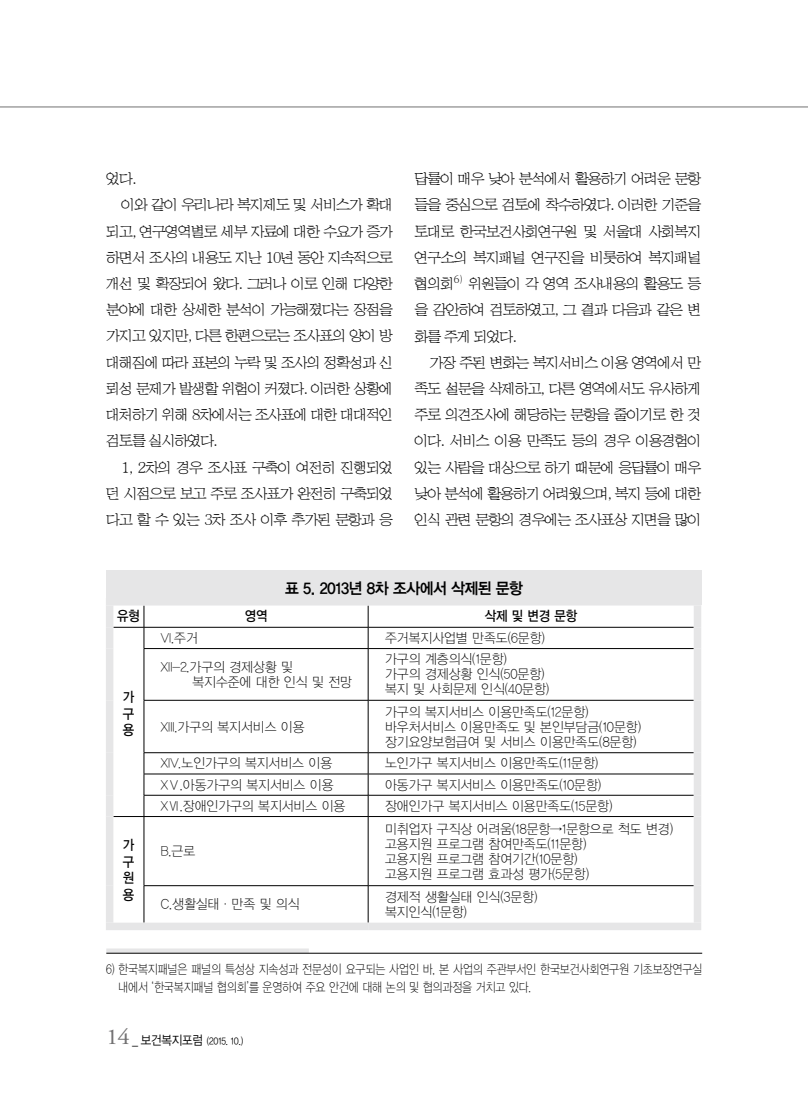
<style>
.page{position:relative;width:808px;height:1106px;background:#fff}
.page>*{position:absolute;margin:0;border:0;box-sizing:border-box;transform-origin:0 0}
.t1{font:15.75px "YDVYGO14";letter-spacing:-.03em;color:#000;scale:.95 1}
.t2{font:15px/26.2px "HY Sin Mun Myeong Jo Pro";letter-spacing:-.08em;color:#000;text-align:justify}
.t3{font:13.8px/16.5px "YDVYGO13";letter-spacing:-.005em;color:#000;text-align:justify;scale:.9 1}
.t4{font:13.5px/15px "YDVYGO11";color:#000;scale:.95 1}
.t5{font:12.75px/18px "YDVYGO11";letter-spacing:-.01em;color:#000;scale:.85 1}
.t6{font:9.75px "YDVYGO12";letter-spacing:-.02em;color:#000;scale:.9 1}
.s1{font-family:"Adobe Garamond Pro";font-size:22.5px;color:#727172}
.s2{font-size:12.75px}
</style>
<div class="page">
<hr style="left:0;top:107px;width:808px;height:1px;background:#727172">
<div style="left:106px;top:948px;width:203px;height:5px;background:#e6e6e7"></div>
<hr style="left:106px;top:953px;width:596px;height:1px;background:#000">
<div style="left:106px;top:570px;width:596px;height:34px;background:#e6e6e7"></div>
<hr style="left:113px;top:627px;width:31px;height:1px;background:#000">
<hr style="left:144px;top:627px;width:224px;height:1px;background:#000">
<svg style="left:144px;top:605px;width:1px;height:43px"></svg>
<hr style="left:368px;top:627px;width:326px;height:1px;background:#000">
<svg style="left:368px;top:605px;width:1px;height:43px"></svg>
<hr style="left:144px;top:648px;width:224px;height:1px;background:#000">
<hr style="left:144px;top:649px;width:1px;height:51px;background:#000">
<hr style="left:368px;top:648px;width:326px;height:1px;background:#000">
<hr style="left:368px;top:649px;width:1px;height:51px;background:#000">
<hr style="left:144px;top:700px;width:224px;height:1px;background:#000">
<hr style="left:144px;top:700px;width:1px;height:52px;background:#000">
<hr style="left:368px;top:700px;width:326px;height:1px;background:#000">
<hr style="left:368px;top:700px;width:1px;height:52px;background:#000">
<hr style="left:144px;top:752px;width:224px;height:1px;background:#000">
<hr style="left:368px;top:752px;width:326px;height:1px;background:#000">
<hr style="left:144px;top:773px;width:224px;height:1px;background:#000">
<hr style="left:368px;top:773px;width:326px;height:1px;background:#000">
<hr style="left:144px;top:795px;width:224px;height:1px;background:#000">
<svg style="left:144px;top:753px;width:1px;height:63px"></svg>
<hr style="left:368px;top:795px;width:326px;height:1px;background:#000">
<svg style="left:368px;top:753px;width:1px;height:63px"></svg>
<hr style="left:113px;top:816px;width:31px;height:1px;background:#000">
<hr style="left:144px;top:816px;width:224px;height:1px;background:#000">
<hr style="left:144px;top:816px;width:1px;height:69px;background:#000">
<hr style="left:368px;top:816px;width:326px;height:1px;background:#000">
<hr style="left:368px;top:816px;width:1px;height:69px;background:#000">
<hr style="left:144px;top:885px;width:224px;height:1px;background:#000">
<hr style="left:144px;top:886px;width:1px;height:36px;background:#000">
<hr style="left:368px;top:885px;width:326px;height:1px;background:#000">
<hr style="left:368px;top:886px;width:1px;height:36px;background:#000">
<div style="left:106px;top:598px;width:38px;height:7px;background:#e6e6e7"></div>
<div style="left:106px;top:605px;width:7px;height:22px;background:#e6e6e7"></div>
<div style="left:144px;top:598px;width:224px;height:7px;background:#e6e6e7"></div>
<div style="left:368px;top:598px;width:333px;height:7px;background:#e6e6e7"></div>
<div style="left:694px;top:605px;width:7px;height:22px;background:#e6e6e7"></div>
<div style="left:106px;top:627px;width:7px;height:21px;background:#e6e6e7"></div>
<div style="left:106px;top:648px;width:7px;height:52px;background:#e6e6e7"></div>
<div style="left:106px;top:700px;width:7px;height:52px;background:#e6e6e7"></div>
<div style="left:106px;top:752px;width:7px;height:22px;background:#e6e6e7"></div>
<div style="left:106px;top:774px;width:7px;height:21px;background:#e6e6e7"></div>
<div style="left:106px;top:795px;width:7px;height:21px;background:#e6e6e7"></div>
<div style="left:694px;top:627px;width:7px;height:21px;background:#e6e6e7"></div>
<div style="left:694px;top:648px;width:7px;height:52px;background:#e6e6e7"></div>
<div style="left:694px;top:700px;width:7px;height:52px;background:#e6e6e7"></div>
<div style="left:694px;top:752px;width:7px;height:22px;background:#e6e6e7"></div>
<div style="left:694px;top:774px;width:7px;height:21px;background:#e6e6e7"></div>
<div style="left:694px;top:795px;width:7px;height:21px;background:#e6e6e7"></div>
<div style="left:106px;top:816px;width:7px;height:69px;background:#e6e6e7"></div>
<div style="left:106px;top:885px;width:7px;height:37px;background:#e6e6e7"></div>
<div style="left:106px;top:922px;width:38px;height:8px;background:#e6e6e7"></div>
<div style="left:694px;top:816px;width:7px;height:69px;background:#e6e6e7"></div>
<div style="left:694px;top:885px;width:7px;height:37px;background:#e6e6e7"></div>
<div style="left:144px;top:922px;width:224px;height:8px;background:#e6e6e7"></div>
<div style="left:368px;top:922px;width:333px;height:8px;background:#e6e6e7"></div>
<p class="t2" style="left:106px;top:166px;width:32px">었다.</p>
<p class="t2" style="left:121px;top:192px;width:274px">이와 같이 우리나라 복지제도 및 서비스가 확대</p>
<p class="t2" style="left:106px;top:218px;width:289px">되고, 연구영역별로 세부 자료에 대한 수요가 증가</p>
<p class="t2" style="left:106px;top:244px;width:289px">하면서 조사의 내용도 지난 10년 동안 지속적으로</p>
<p class="t2" style="left:106px;top:270px;width:288px">개선 및 확장되어 왔다. 그러나 이로 인해 다양한</p>
<p class="t2" style="left:106px;top:297px;width:289px">분야에 대한 상세한 분석이 가능해졌다는 장점을</p>
<p class="t2" style="left:106px;top:323px;width:289px">가지고 있지만, 다른 한편으로는 조사표의 양이 방</p>
<p class="t2" style="left:106px;top:349px;width:289px">대해짐에 따라 표본의 누락 및 조사의 정확성과 신</p>
<p class="t2" style="left:106px;top:375px;width:289px">뢰성 문제가 발생할 위험이 커졌다. 이러한 상황에</p>
<p class="t2" style="left:106px;top:402px;width:288px">대처하기 위해 8차에서는 조사표에 대한 대대적인</p>
<p class="t2" style="left:106px;top:428px;width:113px">검토를 실시하였다.</p>
<p class="t2" style="left:121px;top:454px;width:274px">1, 2차의 경우 조사표 구축이 여전히 진행되었</p>
<p class="t2" style="left:106px;top:480px;width:289px">던 시점으로 보고 주로 조사표가 완전히 구축되었</p>
<p class="t2" style="left:106px;top:506px;width:288px">다고 할 수 있는 3차 조사 이후 추가된 문항과 응</p>
<p class="t2" style="left:415px;top:166px;width:289px">답률이 매우 낮아 분석에서 활용하기 어려운 문항 들을 중심으로 검토에 착수하였다. 이러한 기준을 토대로 한국보건사회연구원 및 서울대 사회복지 연구소의 복지패널 연구진을 비롯하여 복지패널 협의회<sup>6)</sup> 위원들이 각 영역 조사내용의 활용도 등 을 감안하여 검토하였고, 그 결과 다음과 같은 변 화를 주게 되었다.</p>
<p class="t2" style="left:415px;top:349px;width:289px;text-indent:15px">가장 주된 변화는 복지서비스 이용 영역에서 만 족도 설문을 삭제하고, 다른 영역에서도 유사하게 주로 의견조사에 해당하는 문항을 줄이기로 한 것 이다. 서비스 이용 만족도 등의 경우 이용경험이 있는 사람을 대상으로 하기 때문에 응답률이 매우 낮아 분석에 활용하기 어려웠으며, 복지 등에 대한 인식 관련 문항의 경우에는 조사표상 지면을 많이</p>
<p class="t1" style="left:285px;top:579px;width:252px">표 5. 2013년 8차 조사에서 삭제된 문항</p>
<p class="t3" style="left:117px;top:608px;width:27px">유형</p>
<p class="t3" style="left:245px;top:608px;width:27px">영역</p>
<p class="t3" style="left:485px;top:608px;width:104px">삭제 및 변경 문항</p>
<p class="t3" style="left:123px;top:689px;width:14px">가 구 용</p>
<p class="t4" style="left:161px;top:630px;width:40px">VI.주거</p>
<p class="t4" style="left:385px;top:630px;width:170px">주거복지사업별 만족도(6문항)</p>
<p class="t4" style="left:192px;top:659px;width:169px;text-indent:-31px">XII-2.가구의 경제상황 및 복지수준에 대한 인식 및 전망</p>
<p class="t4" style="left:385px;top:652px;width:174px">가구의 계층의식(1문항)<br>가구의 경제상황 인식(50문항) 복지 및 사회문제 인식(40문항)</p>
<p class="t4" style="left:161px;top:719px;width:153px">XIII.가구의 복지서비스 이용</p>
<p class="t4" style="left:385px;top:704px;width:271px">가구의 복지서비스 이용만족도(12문항) 바우처서비스 이용만족도 및 본인부담금(10문항) 장기요양보험급여 및 서비스 이용만족도(8문항)</p>
<p class="t4" style="left:161px;top:756px;width:182px">XIV.노인가구의 복지서비스 이용</p>
<p class="t4" style="left:385px;top:756px;width:226px">노인가구 복지서비스 이용만족도(11문항)</p>
<p class="t4" style="left:161px;top:777px;width:183px">XⅤ.아동가구의 복지서비스 이용</p>
<p class="t4" style="left:385px;top:777px;width:229px">아동가구 복지서비스 이용만족도(10문항)</p>
<p class="t4" style="left:161px;top:798px;width:196px">XⅥ.장애인가구의 복지서비스 이용</p>
<p class="t4" style="left:385px;top:798px;width:241px">장애인가구 복지서비스 이용만족도(15문항)</p>
<p class="t4" style="left:385px;top:821px;width:304px">미취업자 구직상 어려움(18문항→1문항으로 척도 변경) 고용지원 프로그램 참여만족도(11문항)<br>고용지원 프로그램 참여기간(10문항)<br>고용지원 프로그램 효과성 평가(5문항)</p>
<p class="t3" style="left:123px;top:836px;width:14px">가 구 원 용</p>
<p class="t4" style="left:161px;top:843px;width:38px">B.근로</p>
<p class="t4" style="left:161px;top:896px;width:147px">C.생활실태 · 만족 및 의식</p>
<p class="t4" style="left:385px;top:889px;width:162px">경제적 생활실태 인식(3문항) 복지인식(1문항)</p>
<p class="t5" style="left:118px;top:960px;width:688px;text-indent:-12px">6) 한국복지패널은 패널의 특성상 지속성과 전문성이 요구되는 사업인 바, 본 사업의 주관부서인 한국보건사회연구원 기초보장연구실 내에서 ‘한국복지패널 협의회’를 운영하여 주요 안건에 대해 논의 및 협의과정을 거치고 있다.</p>
<p class="t6" style="left:106px;top:1035px;width:154px"><span class="s1">14</span> <span class="s2">_ 보건복지포럼</span> (2015. 10.)</p>
</div>
